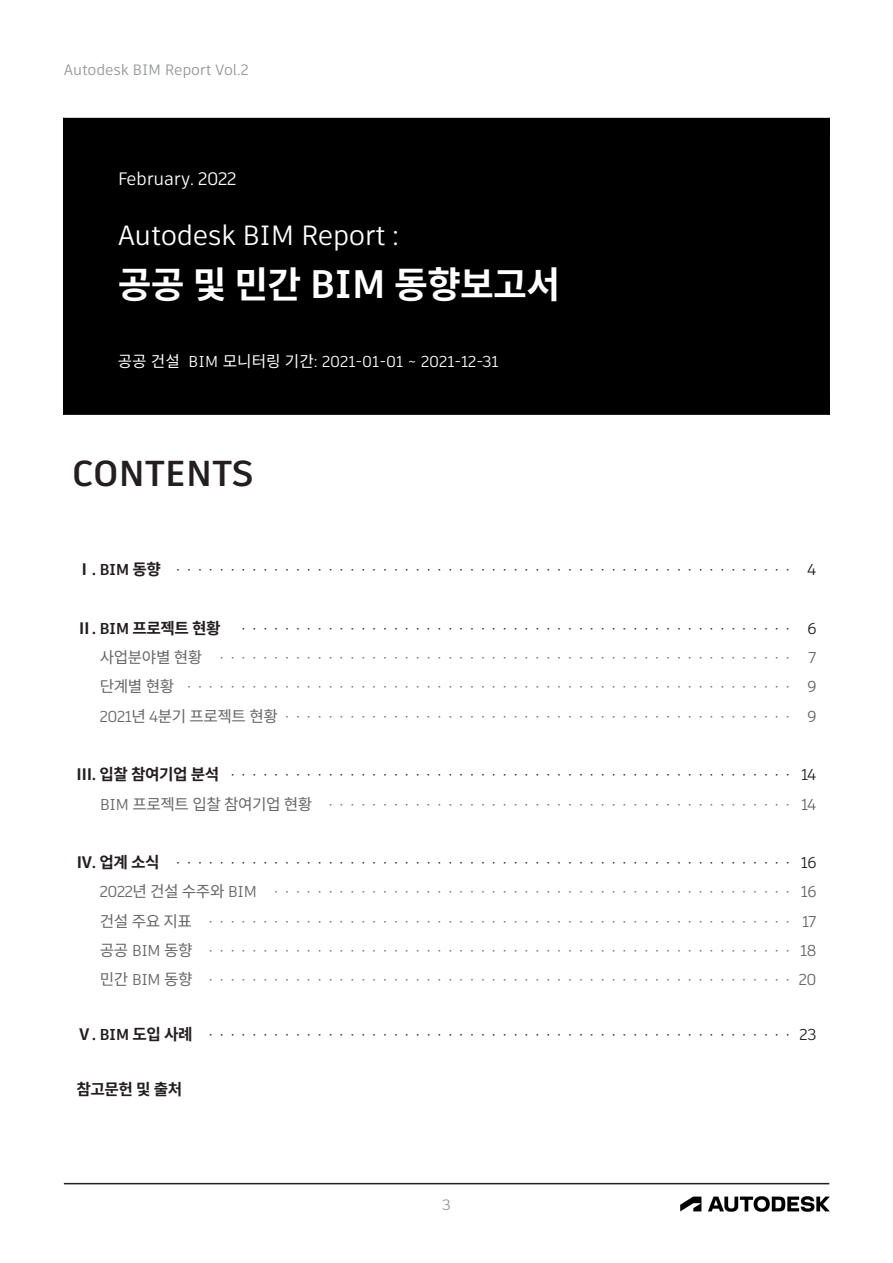
<style>
.page{position:relative;width:893px;height:1263px;background:#fff}
.page>*{position:absolute;margin:0;border:0;box-sizing:border-box;transform-origin:0 0}
.타이틀_-_음영{font:700 36.75px "Noto Sans CJ Kkr";letter-spacing:-.02em;color:#fff}
.타이틀_-_1__2__3{font:700 36px "Artifakt Element";color:#231f20}
.타이틀_-_음영-2{font:27.75px "Artifakt Element";letter-spacing:-.02em;color:#fff}
.타이틀_-_음영-3{font:18px "Artifakt Element";letter-spacing:-.02em;color:#fff}
.목차2__번호_사본{font:15.75px "Artifakt Element";letter-spacing:-.03em;color:#666}
.목차2__번호{font:15.75px "Artifakt Element";color:#231f20}
.타이틀_-_음영-4{font:15.75px "Artifakt Element";color:#fff}
.목차2__번호-2{font:700 15.75px "Noto Sans CJ Kkr";letter-spacing:-.03em;color:#231f20}
.t1{font:15px "Artifakt Element";letter-spacing:-.01em;color:#939598}
.s1{font-family:"Artifakt Element";font-size:39.75px}
.s2{font-family:"Noto Sans CJ Kkr"}
.s3{font-family:"Noto Sans CJ Kkr";font-weight:700}
.s4{font-weight:700}
.s5{font-family:"Artifakt Element"}
</style>
<div class="page">
<hr style="left:64px;top:1183px;width:765px;height:1px;background:#231f20">
<img style="left:680px;top:1196px;width:149px;height:15px">
<div style="left:64px;top:128px;width:765px;height:276px;background:#000"></div>
<hr style="left:63px;top:118px;width:2px;height:297px;background:#000">
<hr style="left:828px;top:118px;width:2px;height:297px;background:#000">
<div style="left:63px;top:118px;width:767px;height:19px;background:#000"></div>
<div style="left:63px;top:394px;width:767px;height:21px;background:#000"></div>
<p class="t1" style="left:64px;top:59px;width:186px">Autodesk BIM Report Vol.2</p>
<p class="타이틀_-_음영-3" style="left:118px;top:166px;width:120px">February. 2022</p>
<p class="타이틀_-_음영-2" style="left:118px;top:216px;width:283px">Autodesk BIM Report :</p>
<p class="타이틀_-_음영" style="left:118px;top:263px;width:444px">공공 및 민간 <span class="s1">BIM</span> 동향보고서</p>
<p class="타이틀_-_음영-4" style="left:118px;top:350px;width:382px"><span class="s2">공공 건설</span> BIM <span class="s2">모니터링 기간</span>: 2021-01-01 ~ 2021-12-31</p>
<p class="타이틀_-_1__2__3" style="left:72px;top:448px;width:183px">CONTENTS</p>
<p class="목차2__번호" style="left:77px;top:559px;width:741px"><span class="s3">Ⅰ</span><span class="s4">. BIM</span> <span class="s3">동향</span> · · · · · · · · · · · · · · · · · · · · · · · · · · · · · · · · · · · · · · · · · · · · · · · · · · · · · · · · · 4</p>
<p class="목차2__번호-2" style="left:77px;top:619px;width:146px">Ⅱ<span class="s5">. BIM</span> 프로젝트 현황</p>
<p class="목차2__번호" style="left:242px;top:617px;width:576px">· · · · · · · · · · · · · · · · · · · · · · · · · · · · · · · · · · · · · · · · · · · · · · · · · · · 6</p>
<p class="목차2__번호_사본" style="left:100px;top:647px;width:718px"><span class="s2">사업분야별 현황</span> · · · · · · · · · · · · · · · · · · · · · · · · · · · · · · · · · · · · · · · · · · · · · · · · · · · · · 7</p>
<p class="목차2__번호_사본" style="left:100px;top:676px;width:718px"><span class="s2">단계별 현황</span> · · · · · · · · · · · · · · · · · · · · · · · · · · · · · · · · · · · · · · · · · · · · · · · · · · · · · · · · 9</p>
<p class="목차2__번호_사본" style="left:100px;top:705px;width:718px">2021<span class="s2">년</span> 4<span class="s2">분기 프로젝트 현황</span> · · · · · · · · · · · · · · · · · · · · · · · · · · · · · · · · · · · · · · · · · · · · · · · 9</p>
<p class="목차2__번호" style="left:77px;top:764px;width:741px"><span class="s3">Ⅲ</span><span class="s4">.</span> <span class="s3">입찰 참여기업 분석</span> · · · · · · · · · · · · · · · · · · · · · · · · · · · · · · · · · · · · · · · · · · · · · · · · · · · · 14</p>
<p class="목차2__번호_사본" style="left:100px;top:793px;width:718px">BIM <span class="s2">프로젝트 입찰 참여기업 현황</span> · · · · · · · · · · · · · · · · · · · · · · · · · · · · · · · · · · · · · · · · · · · 14</p>
<p class="목차2__번호" style="left:77px;top:851px;width:741px"><span class="s3">Ⅳ</span><span class="s4">.</span> <span class="s3">업계 소식</span> · · · · · · · · · · · · · · · · · · · · · · · · · · · · · · · · · · · · · · · · · · · · · · · · · · · · · · · · · 16</p>
<p class="목차2__번호_사본" style="left:100px;top:881px;width:718px">2022<span class="s2">년 건설 수주와</span> BIM · · · · · · · · · · · · · · · · · · · · · · · · · · · · · · · · · · · · · · · · · · · · · · · · 16</p>
<p class="목차2__번호_사본" style="left:100px;top:910px;width:718px"><span class="s2">건설 주요 지표</span> · · · · · · · · · · · · · · · · · · · · · · · · · · · · · · · · · · · · · · · · · · · · · · · · · · · · · · 17</p>
<p class="목차2__번호_사본" style="left:100px;top:939px;width:718px"><span class="s2">공공</span> BIM <span class="s2">동향</span> · · · · · · · · · · · · · · · · · · · · · · · · · · · · · · · · · · · · · · · · · · · · · · · · · · · · · · 18</p>
<p class="목차2__번호_사본" style="left:100px;top:968px;width:718px"><span class="s2">민간</span> BIM <span class="s2">동향</span> · · · · · · · · · · · · · · · · · · · · · · · · · · · · · · · · · · · · · · · · · · · · · · · · · · · · · · 20</p>
<p class="목차2__번호" style="left:77px;top:1023px;width:741px"><span class="s3">Ⅴ</span><span class="s4">. BIM</span> <span class="s3">도입 사례</span> · · · · · · · · · · · · · · · · · · · · · · · · · · · · · · · · · · · · · · · · · · · · · · · · · · · · · · 23</p>
<p class="목차2__번호-2" style="left:77px;top:1080px;width:107px">참고문헌 및 출처</p>
<p class="t1" style="left:442px;top:1194px;width:10px">3</p>
</div>
